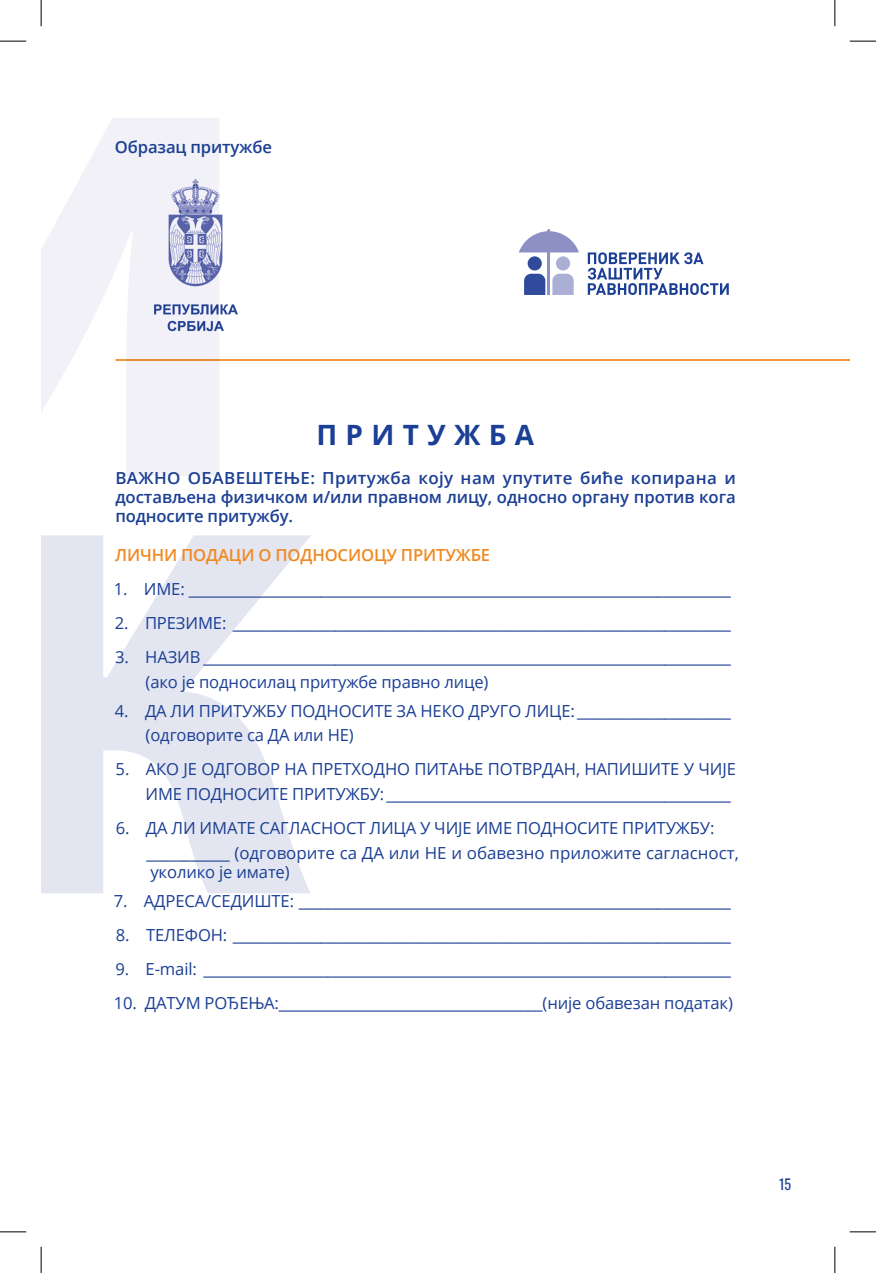
<style>
.page{position:relative;width:876px;height:1273px;background:#fff}
.page>*{position:absolute;margin:0;border:0;box-sizing:border-box;transform-origin:0 0}
.t1{font:700 28px "Open Sans";letter-spacing:.295em;color:#1b3f94}
.t2{font:16.62px/24.5px "Open Sans";letter-spacing:-.01em;color:#1b3f94;text-align:right}
.t3{font:600 16.62px/19.2px "Open Sans";letter-spacing:-.005em;color:#1b3f94;text-align:justify}
.t4{font:600 16.62px "Open Sans";letter-spacing:-.01em;color:#f08921}
.t5{font:14px "Oswald";color:#1b3f94}
</style>
<div class="page">
<svg style="left:41px;top:118px;width:178px;height:358px;fill:#f1f1f7"></svg>
<svg style="left:41px;top:535px;width:270px;height:358px;fill:#e3e6f1"></svg>
<img style="left:152px;top:176px;width:86px;height:158px">
<svg style="left:588px;top:252px;width:141px;height:43px"></svg>
<hr style="left:548px;top:252px;width:2px;height:43px;background:#8c90c4">
<div style="left:528px;top:256px;width:14px;height:14px;background:#304b9c;border-radius:50%"></div>
<div style="left:556px;top:256px;width:14px;height:14px;background:#acafd5;border-radius:50%"></div>
<svg style="left:524px;top:274px;width:21px;height:21px"></svg>
<svg style="left:552px;top:274px;width:22px;height:21px"></svg>
<svg style="left:519px;top:229px;width:60px;height:23px"></svg>
<hr style="left:116px;top:359px;width:734px;height:2px;background:#f08921">
<svg style="left:0;top:41px;width:26px;height:1px"></svg>
<svg style="left:850px;top:41px;width:26px;height:1px"></svg>
<svg style="left:0;top:1231px;width:26px;height:1px"></svg>
<svg style="left:850px;top:1231px;width:26px;height:1px"></svg>
<svg style="left:41px;top:0;width:1px;height:26px"></svg>
<svg style="left:41px;top:1247px;width:1px;height:26px"></svg>
<svg style="left:835px;top:0;width:1px;height:26px"></svg>
<svg style="left:835px;top:1247px;width:1px;height:26px"></svg>
<p class="t3" style="left:115px;top:137px;width:159px">Образац притужбе</p>
<p class="t1" style="left:316px;top:415px;width:219px">ПРИТУЖБА</p>
<p class="t3" style="left:115px;top:468px;width:622px">ВАЖНО ОБАВЕШТЕЊЕ: Притужба коју нам упутите биће копирана и достављена физичком и/или правном лицу, односно органу против кога подносите притужбу.</p>
<p class="t4" style="left:115px;top:543px;width:377px">ЛИЧНИ ПОДАЦИ О ПОДНОСИОЦУ ПРИТУЖБЕ</p>
<p class="t2" style="left:114px;top:576px;width:619px">1. ИМЕ: __________________________________________________________________________</p>
<p class="t2" style="left:115px;top:610px;width:618px">2. ПРЕЗИМЕ: ____________________________________________________________________</p>
<p class="t2" style="left:115px;top:645px;width:617px">3. НАЗИВ ________________________________________________________________________</p>
<p class="t2" style="left:146px;top:669px;width:344px">(ако је подносилац притужбе правно лице)</p>
<p class="t2" style="left:115px;top:698px;width:618px">4. ДА ЛИ ПРИТУЖБУ ПОДНОСИТЕ ЗА НЕКО ДРУГО ЛИЦЕ: _____________________</p>
<p class="t2" style="left:146px;top:722px;width:210px">(одговорите са ДА или НЕ)</p>
<p class="t2" style="left:116px;top:757px;width:622px">5. АКО ЈЕ ОДГОВОР НА ПРЕТХОДНО ПИТАЊЕ ПОТВРДАН, НАПИШИТЕ У ЧИЈЕ<br>ИМЕ ПОДНОСИТЕ ПРИТУЖБУ: _______________________________________________</p>
<p class="t2" style="left:116px;top:815px;width:600px">6. ДА ЛИ ИМАТЕ САГЛАСНОСТ ЛИЦА У ЧИЈЕ ИМЕ ПОДНОСИТЕ ПРИТУЖБУ:</p>
<p class="t2" style="left:146px;top:842px;width:594px;line-height:19.2px;text-align:left">___________ (одговорите са ДА или НЕ и обавезно приложите сагласност, уколико је имате)</p>
<p class="t2" style="left:114px;top:888px;width:619px">7. АДРЕСА/СЕДИШТЕ: ___________________________________________________________</p>
<p class="t2" style="left:116px;top:922px;width:617px">8. ТЕЛЕФОН: ____________________________________________________________________</p>
<p class="t2" style="left:115px;top:956px;width:617px">9. E-mail: ________________________________________________________________________</p>
<p class="t2" style="left:114px;top:991px;width:621px">10. ДАТУМ РОЂЕЊА:____________________________________(није обавезан податак)</p>
<p class="t5" style="left:779px;top:1171px;width:14px">15</p>
</div>
